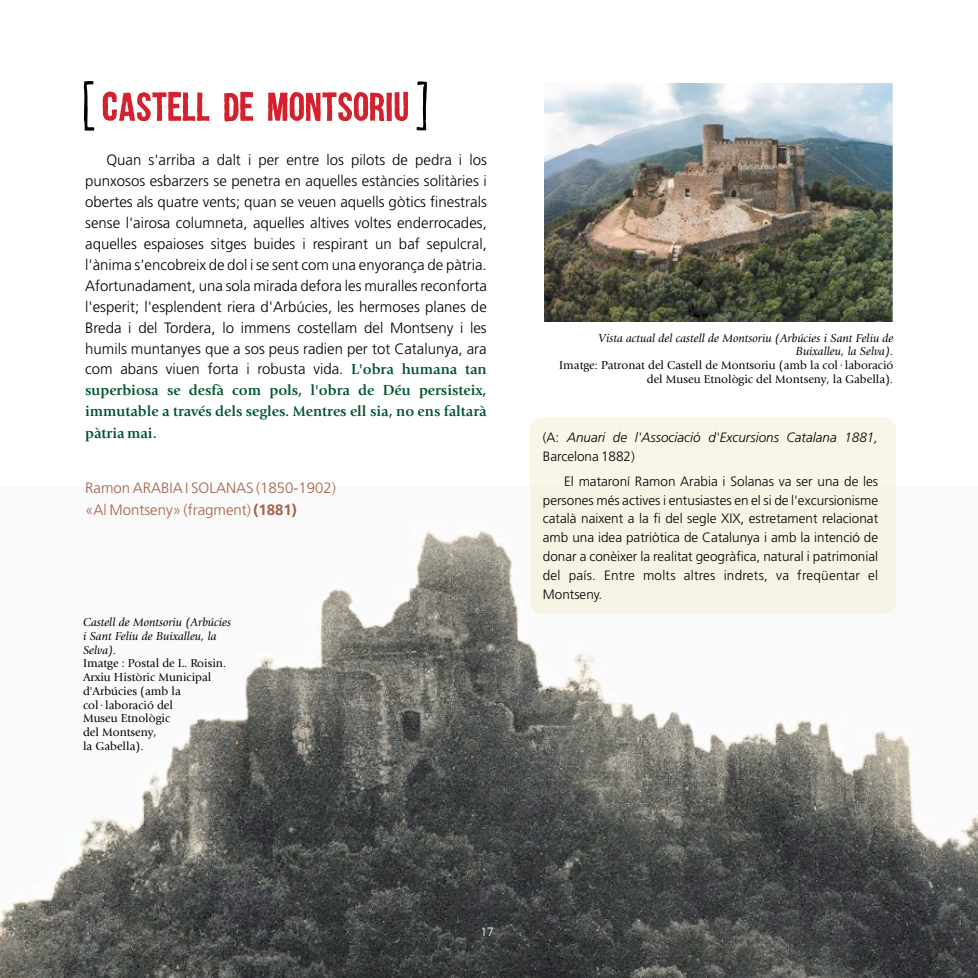
<style>
.page{position:relative;width:978px;height:978px;background:#fff}
.page>*{position:absolute;margin:0;border:0;box-sizing:border-box;transform-origin:0 0}
.t1{font:300 15px/20.9px "Frutiger";color:#000;text-align:justify}
.t2{font:700 15px/21px "Giovanni";color:#00562e;text-align:justify}
.t3{font:300 15px/21.3px "Frutiger";color:#a6614c}
.t4{font:300 13.5px/18.8px "Frutiger";letter-spacing:.02em;color:#000;text-align:justify}
.t5{font:italic 300 13.5px/18.8px "Frutiger";color:#000}
.t6{font:12px/13.8px "Giovanni";color:#000;text-align:right}
.t7{font:italic 12px/13.6px "Giovanni";color:#000;text-align:right}
.t8{font:300 12px "Frutiger";color:#fefefe}
.s1{font-family:"Giovanni";font-weight:700;color:#00562e}
.s2{font-weight:700}
.s3{font-style:italic}
.s4{font-style:normal}
</style>
<div class="page">
<img style="left:0;top:486px;width:978px;height:492px">
<svg style="left:102px;top:92px;width:306px;height:30px"></svg>
<img style="left:544px;top:84px;width:349px;height:238px">
<div style="left:530px;top:417px;width:366px;height:197px;background:#f6f3e5"></div>
<svg style="left:84px;top:81px;width:10px;height:50px"></svg>
<svg style="left:416px;top:81px;width:11px;height:49px"></svg>
<p class="t1" style="left:85px;top:151px;width:403px;text-indent:21px">Quan s'arriba a dalt i per entre los pilots de pedra i los punxosos esbarzers se penetra en aquelles estàncies solitàries i obertes als quatre vents; quan se veuen aquells gòtics finestrals sense l'airosa columneta, aquelles altives voltes enderrocades, aquelles espaioses sitges buides i respirant un baf sepulcral, l'ànima s'encobreix de dol i se sent com una enyorança de pàtria.<br>Afortunadament, una sola mirada defora les muralles reconforta l'esperit; l'esplendent riera d'Arbúcies, les hermoses planes de Breda i del Tordera, lo immens costellam del Montseny i les humils muntanyes que a sos peus radien per tot Catalunya, ara com abans viuen forta i robusta vida. <span class="s1">L'obra humana tan</span></p>
<p class="t2" style="left:85px;top:381px;width:403px">superbiosa se desfà com pols, l'obra de Déu persisteix, immutable a través dels segles. Mentres ell sia, no ens faltarà pàtria mai.</p>
<p class="t3" style="left:85px;top:479px;width:252px">Ramon ARABIA I SOLANAS (1850-1902) «Al Montseny» (fragment) <span class="s2">(1881)</span></p>
<p class="t7" style="left:83px;top:617px;width:149px;text-align:left">Castell de Montsoriu (Arbúcies i Sant Feliu de Buixalleu, la<br>Selva).</p>
<p class="t6" style="left:83px;top:658px;width:145px;text-align:left">Imatge : Postal de L. Roisin.<br>Arxiu Històric Municipal d'Arbúcies (amb la col·laboració del<br>Museu Etnològic<br>del Montseny,<br>la Gabella).</p>
<p class="t7" style="left:599px;top:332px;width:296px">Vista actual del castell de Montsoriu (Arbúcies i Sant Feliu de<br>Buixalleu, la Selva).</p>
<p class="t6" style="left:559px;top:359px;width:336px">Imatge: Patronat del Castell de Montsoriu (amb la col·laboració del Museu Etnològic del Montseny, la Gabella)<span class="s3">.</span></p>
<p class="t5" style="left:543px;top:429px;width:337px"><span class="s4">(A:</span> Anuari de l'Associació d'Excursions Catalana 1881,<br><span class="s4">Barcelona 1882)</span></p>
<p class="t4" style="left:543px;top:473px;width:337px;text-indent:21px">El mataroní Ramon Arabia i Solanas va ser una de les persones més actives i entusiastes en el si de l'excursionisme català naixent a la fi del segle XIX, estretament relacionat amb una idea patriòtica de Catalunya i amb la intenció de donar a conèixer la realitat geogràfica, natural i patrimonial del país. Entre molts altres indrets, va freqüentar el Montseny.</p>
<p class="t8" style="left:480px;top:927px;width:15px">17</p>
</div>
